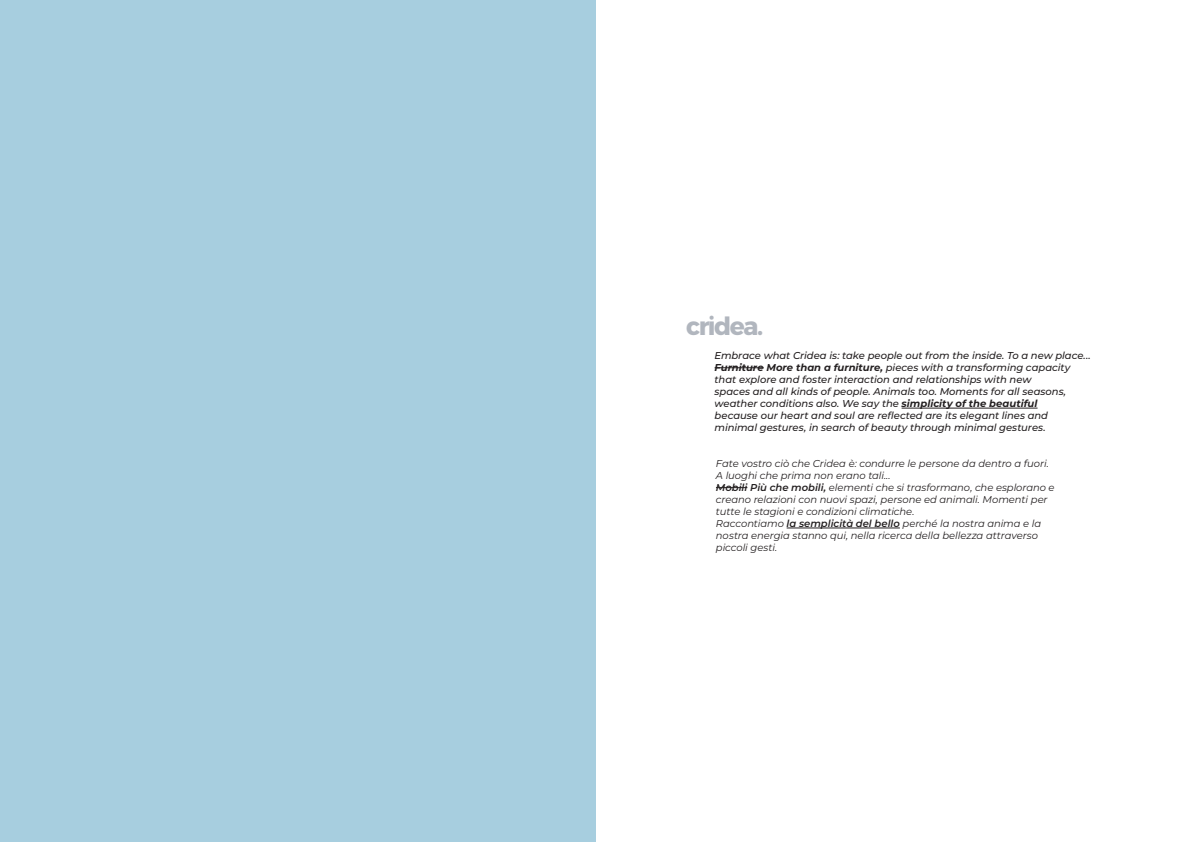
<style>
.page{position:relative;width:1191px;height:842px;background:#fff}
.page>*{position:absolute;margin:0;border:0;box-sizing:border-box;transform-origin:0 0}
.t1{font:700 25px "Montserrat";letter-spacing:-.06em;color:#b1b6be}
.t2{font:italic 500 10px/12px "Montserrat";letter-spacing:-.005em;color:#231f20}
.t3{font:italic 10px/12px "Montserrat";letter-spacing:-.005em;color:#231f20}
.s1{font-weight:700}
.s2{font-weight:600}
</style>
<div class="page">
<hr style="left:901px;top:408px;width:136px;height:1px;background:#231f20">
<hr style="left:714px;top:367px;width:49px;height:1px;background:#231f20">
<hr style="left:786px;top:528px;width:114px;height:1px;background:#231f20">
<hr style="left:716px;top:487px;width:31px;height:1px;background:#231f20">
<div style="left:0;top:0;width:595px;height:842px;background:#a7cedf"></div>
<h1 class="t1" style="left:686px;top:306px;width:79px">cridea.</h1>
<p class="t2" style="left:714px;top:349px;width:377px">Embrace what Cridea is: take people out from the inside. To a new place...<br><span class="s1">Furniture More than a furniture,</span> pieces with a transforming capacity that explore and foster interaction and relationships with new<br>spaces and all kinds of people. Animals too. Moments for all seasons, weather conditions also. We say the <span class="s1">simplicity of the beautiful<br></span>because our heart and soul are reflected are its elegant lines and minimal gestures, in search of beauty through minimal gestures.</p>
<p class="t3" style="left:716px;top:457px;width:340px">Fate vostro ciò che Cridea è: condurre le persone da dentro a fuori.<br>A luoghi che prima non erano tali...<br><span class="s2">Mobili Più che mobili,</span> elementi che si trasformano, che esplorano e creano relazioni con nuovi spazi, persone ed animali. Momenti per tutte le stagioni e condizioni climatiche.<br>Raccontiamo <span class="s2">la semplicità del bello</span> perché la nostra anima e la nostra energia stanno qui, nella ricerca della bellezza attraverso piccoli gesti.</p>
</div>
